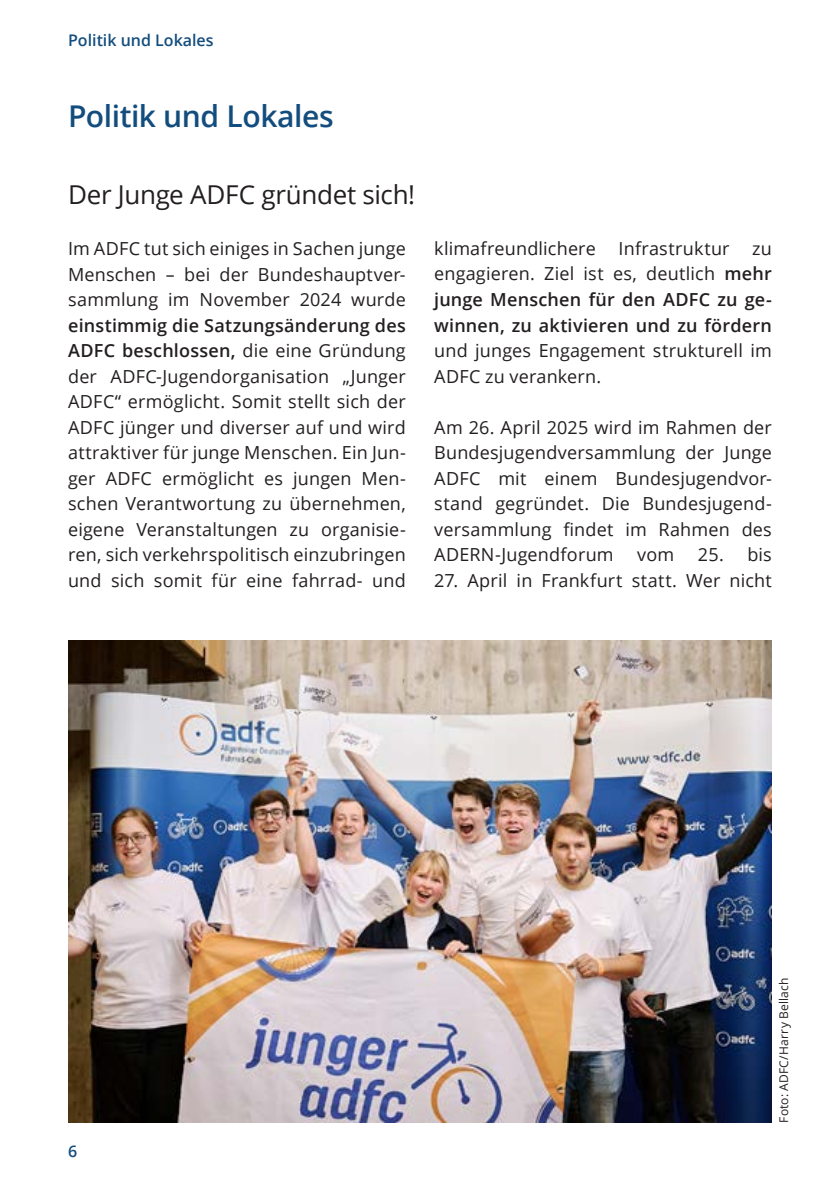
<style>
.page{position:relative;width:840px;height:1191px;background:#fff}
.page>*{position:absolute;margin:0;border:0;box-sizing:border-box;transform-origin:0 0}
.t1{font:600 30px "Open Sans";letter-spacing:-.015em;color:#134d7e}
.t2{font:26px "Open Sans";letter-spacing:-.015em;color:#231f20}
.t3{font:18px/25.6px "Open Sans";letter-spacing:.01em;color:#231f20;text-align:justify}
.t4{font:600 18px/25.6px "Open Sans";letter-spacing:.01em;color:#231f20;text-align:justify}
.t5{font:600 16px "Open Sans";color:#134d7e}
.t6{font:12px "Open Sans";letter-spacing:.015em;color:#231f20}
.s1{font-weight:600}
.s2{font-weight:400}
</style>
<div class="page">
<img style="left:68px;top:641px;width:703px;height:482px">
<p class="t5" style="left:68px;top:29px;width:147px">Politik und Lokales</p>
<h1 class="t1" style="left:68px;top:96px;width:267px">Politik und Lokales</h1>
<h2 class="t2" style="left:68px;top:177px;width:348px">Der Junge ADFC gründet sich!</h2>
<p class="t3" style="left:68px;top:235px;width:339px">Im ADFC tut sich einiges in Sachen junge Menschen – bei der Bundeshauptver&shy;sammlung im November 2024 wurde</p>
<p class="t3" style="left:68px;top:312px;width:339px"><span class="s1">einstimmig die Satzungsänderung des ADFC beschlossen,</span> die eine Gründung der ADFC-Jugendorganisation „Junger ADFC“ ermöglicht. Somit stellt sich der ADFC jünger und diverser auf und wird attraktiver für junge Menschen. Ein Jun&shy;ger ADFC ermöglicht es jungen Men&shy;schen Verantwortung zu übernehmen, eigene Veranstaltungen zu organisie&shy;ren, sich verkehrspolitisch einzubringen und sich somit für eine fahrrad- und</p>
<p class="t3" style="left:434px;top:235px;width:163px">klimafreundlichere</p>
<p class="t3" style="left:618px;top:235px;width:112px">Infrastruktur</p>
<p class="t4" style="left:434px;top:235px;width:339px;text-indent:318px"><span class="s2">zu engagieren. Ziel ist es, deutlich</span> mehr junge Menschen für den ADFC zu ge&shy;winnen, zu aktivieren und zu fördern</p>
<p class="t3" style="left:434px;top:337px;width:339px">und junges Engagement strukturell im<br>ADFC zu verankern.</p>
<p class="t3" style="left:434px;top:414px;width:339px">Am 26. April 2025 wird im Rahmen der Bundesjugendversammlung der Junge ADFC mit einem Bundesjugendvor&shy;stand gegründet. Die Bundesjugend&shy;versammlung findet im Rahmen des ADERN-Jugendforum</p>
<p class="t3" style="left:637px;top:541px;width:39px">vom</p>
<p class="t3" style="left:697px;top:541px;width:75px">25. bis</p>
<p class="t3" style="left:434px;top:567px;width:339px">27. April in Frankfurt statt. Wer nicht</p>
<p class="t5" style="left:68px;top:1140px;width:11px">6</p>
<p class="t6" style="left:775px;top:1123px;width:147px;rotate:-90deg">Foto: ADFC/Harry Bellach</p>
</div>
